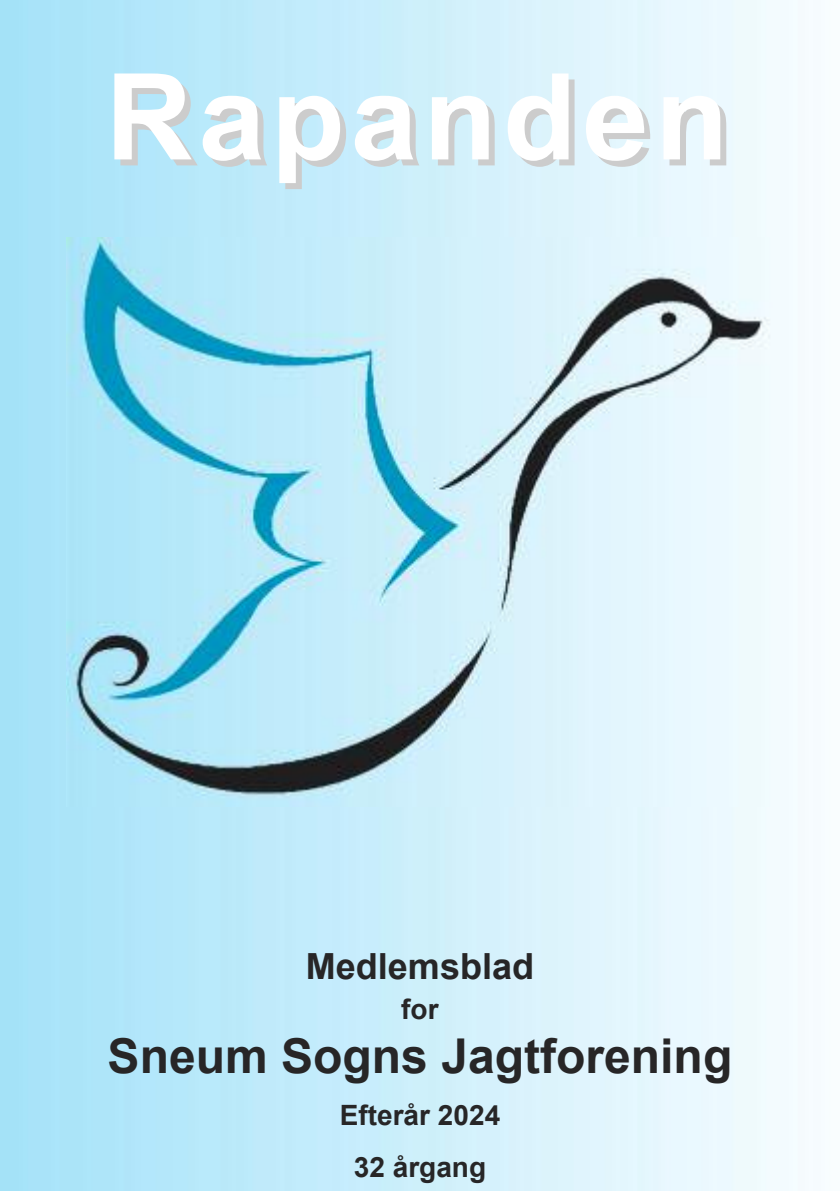
<style>
.page{position:relative;width:840px;height:1191px;background:#fff}
.page>*{position:absolute;margin:0;border:0;box-sizing:border-box;transform-origin:0 0}
.t1{font:700 120px "Arial";letter-spacing:.05em;color:#fff}
.t2{font:700 48px "Arial";color:#272627}
.t3{font:700 36px "Arial";color:#272627}
.t4{font:700 28px/52px "Arial";color:#272627;text-align:center}
</style>
<div class="page">
<img style="left:66px;top:238px;width:713px;height:568px">
<h1 class="t1" style="left:105px;top:51px;width:624px">Rapanden</h1>
<p class="t3" style="left:305px;top:946px;width:230px">Medlemsblad</p>
<p class="t4" style="left:401px;top:983px;width:39px">for</p>
<h2 class="t2" style="left:108px;top:1029px;width:626px">Sneum Sogns Jagtforening</h2>
<p class="t4" style="left:339px;top:1089px;width:162px">Efterår 2024<br>32 årgang</p>
</div>
